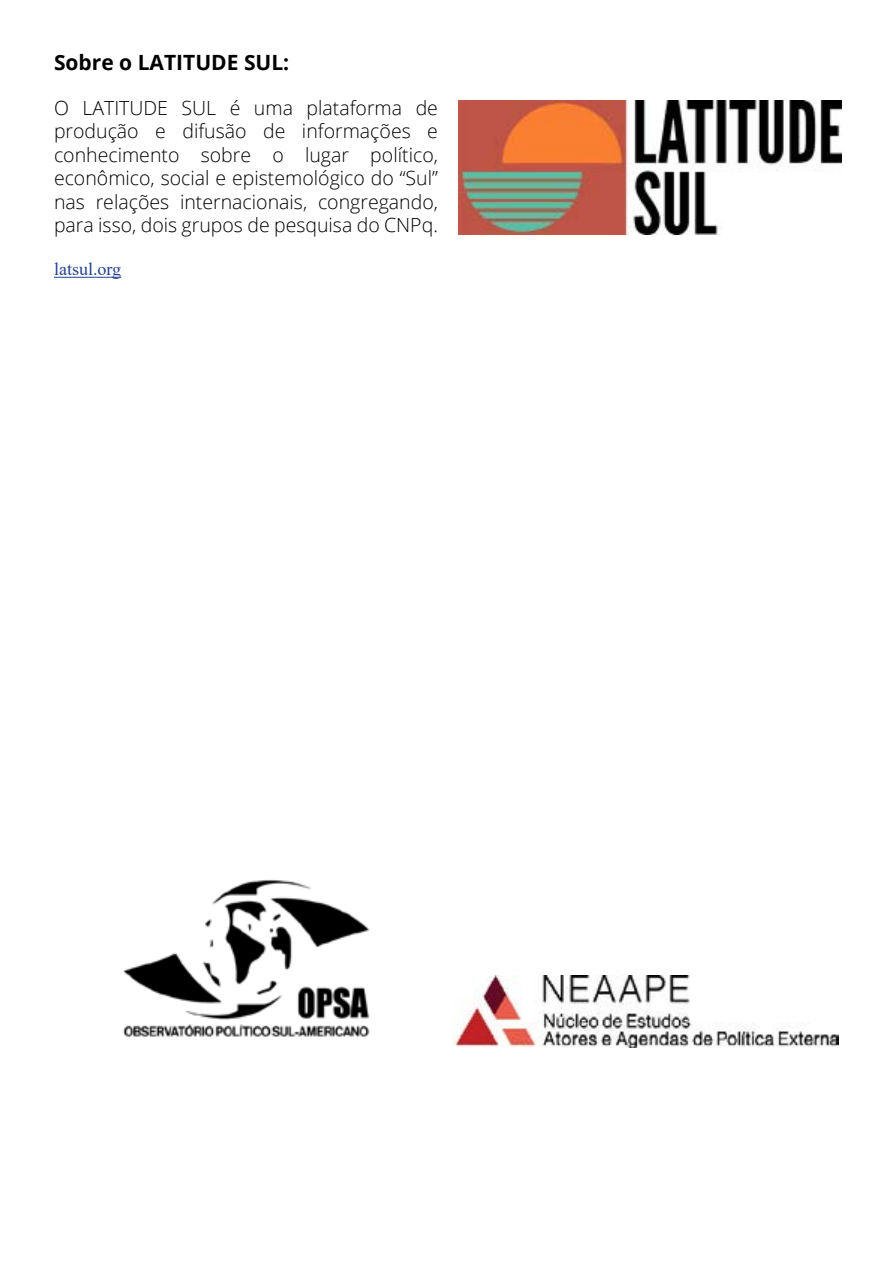
<style>
.page{position:relative;width:893px;height:1263px;background:#fff}
.page>*{position:absolute;margin:0;border:0;box-sizing:border-box;transform-origin:0 0}
.t1{font:700 21px "Open Sans";color:#000}
.t2{font:300 19.5px/23.4px "Open Sans";color:#000;text-align:justify}
.t3{font:18px "Times New Roman";color:#25408f}
</style>
<div class="page">
<hr style="left:54px;top:277px;width:67px;height:1px;background:#25408f">
<img style="left:459px;top:101px;width:383px;height:133px">
<img style="left:123px;top:879px;width:247px;height:158px">
<img style="left:452px;top:975px;width:387px;height:72px">
<p class="t1" style="left:54px;top:48px;width:237px">Sobre o LATITUDE SUL:</p>
<p class="t2" style="left:54px;top:96px;width:385px">O LATITUDE SUL é uma plataforma de produção e difusão de informações e conhecimento sobre o lugar político, econômico, social e epistemológico do “Sul” nas relações internacionais, congregando, para isso, dois grupos de pesquisa do CNPq.</p>
<p class="t3" style="left:54px;top:257px;width:69px">latsul.org</p>
</div>
